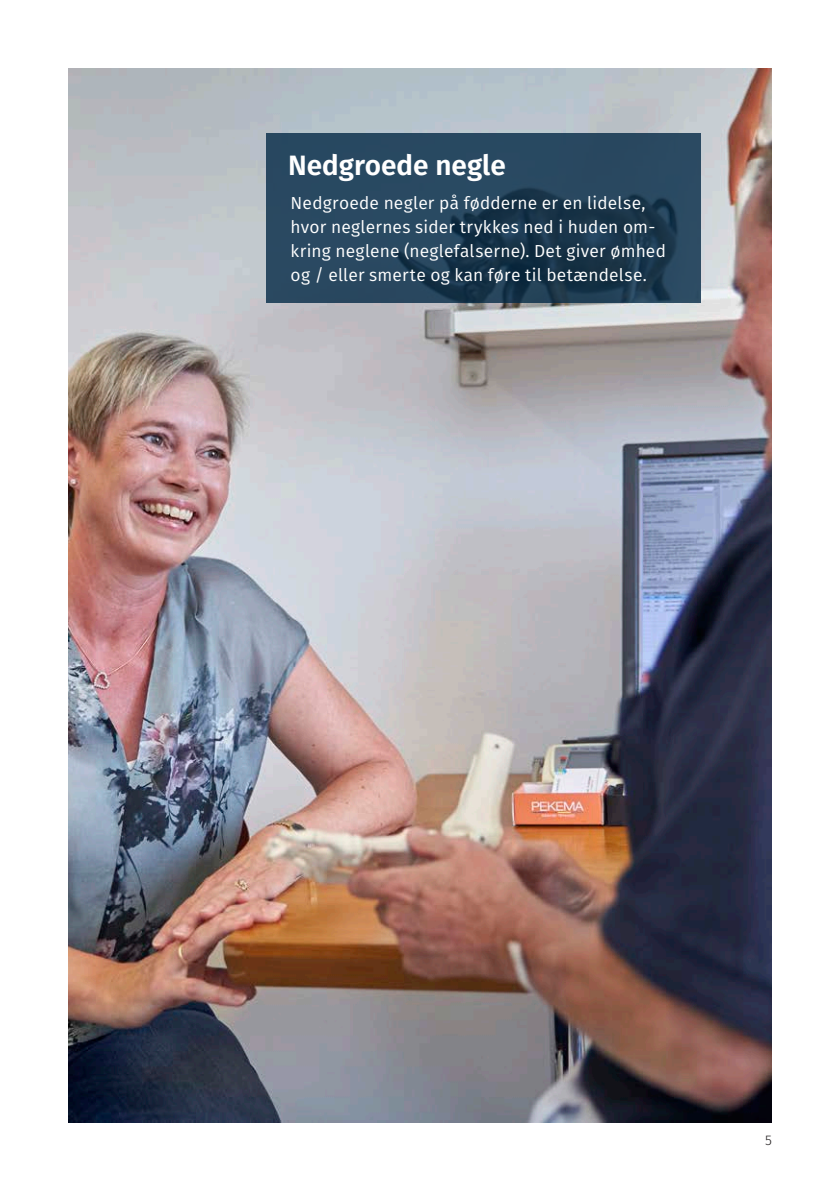
<style>
.page{position:relative;width:840px;height:1191px;background:#fff}
.page>*{position:absolute;margin:0;border:0;box-sizing:border-box;transform-origin:0 0}
.t1{font:600 28px "Fira Sans";color:#fff}
.rude_tekst{font:17.4px/24px "Fira Sans";letter-spacing:.01em;color:#fff}
.t2{font:300 14px "Fira Sans";color:#231f20}
</style>
<div class="page">
<img style="left:68px;top:68px;width:703px;height:1055px">
<svg style="left:266px;top:133px;width:434px;height:169px;background:#234259"></svg>
<p class="t1" style="left:288px;top:142px;width:219px">Nedgroede negle</p>
<p class="rude_tekst" style="left:290px;top:190px;width:376px">Nedgroede negler på fødderne er en lidelse, hvor neglernes sider trykkes ned i huden om&shy;kring neglene (neglefalserne). Det giver ømhed og / eller smerte og kan føre til betændelse.</p>
<p class="t2" style="left:764px;top:1129px;width:8px">5</p>
</div>
